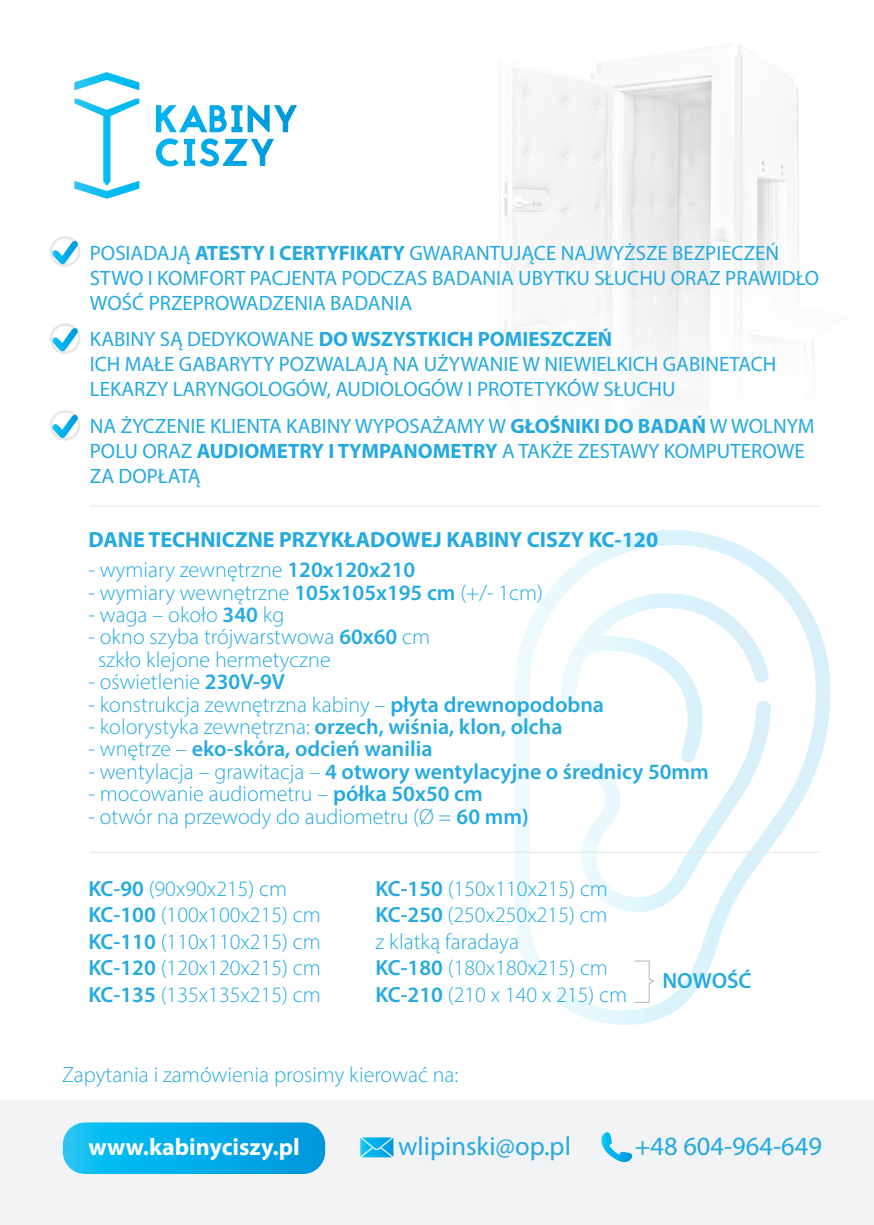
<style>
.page{position:relative;width:874px;height:1225px;background:#fff}
.page>*{position:absolute;margin:0;border:0;box-sizing:border-box;transform-origin:0 0}
.t1{font:26.4px "Myriad Pro";color:#24aae1}
.t2{font:700 24px "Myriad Pro";color:#fff}
.t3{font:300 22px/26.4px "Myriad Pro";color:#24aae1}
.t4{font:600 22px "Myriad Pro";color:#24aae1}
.t5{font:700 22px "Myriad Pro";color:#24aae1}
.t6{font:20.8px/25px "Myriad Pro";color:#24aae1}
.s1{font-weight:700}
.s2{font-weight:600}
.s3{font-weight:300}
</style>
<div class="page">
<img style="left:457px;top:44px;width:342px;height:463px">
<div style="left:458px;top:210px;width:408px;height:368px;background:linear-gradient(to bottom,#f6f6f6,#fff)"></div>
<svg style="left:515px;top:530px;width:315px;height:495px"></svg>
<div style="left:0;top:1100px;width:873px;height:125px;background:#f2f3f4"></div>
<svg style="left:63px;top:1122px;width:262px;height:52px"></svg>
<svg style="left:601px;top:1132px;width:31px;height:30px"></svg>
<svg style="left:360px;top:1137px;width:33px;height:20px"></svg>
<svg style="left:50px;top:236px;width:30px;height:31px"></svg>
<svg style="left:50px;top:323px;width:30px;height:31px"></svg>
<svg style="left:50px;top:410px;width:30px;height:31px"></svg>
<svg style="left:74px;top:72px;width:223px;height:127px"></svg>
<hr style="left:90px;top:505px;width:729px;height:1px;background:#e6e7e9">
<hr style="left:90px;top:851px;width:729px;height:2px;background:#e6e7e9">
<svg style="left:633px;top:960px;width:22px;height:43px"></svg>
<p class="t6" style="left:90px;top:240px;width:730px">POSIADAJĄ <span class="s1">ATESTY I CERTYFIKATY</span> GWARANTUJĄCE NAJWYŻSZE BEZPIECZEŃ<br>STWO I KOMFORT PACJENTA PODCZAS BADANIA UBYTKU SŁUCHU ORAZ PRAWIDŁO<br>WOŚĆ PRZEPROWADZENIA BADANIA</p>
<p class="t6" style="left:90px;top:326px;width:687px">KABINY SĄ DEDYKOWANE <span class="s1">DO WSZYSTKICH POMIESZCZEŃ<br></span>ICH MAŁE GABARYTY POZWALAJĄ NA UŻYWANIE W NIEWIELKICH GABINETACH<br>LEKARZY LARYNGOLOGÓW, AUDIOLOGÓW I PROTETYKÓW SŁUCHU</p>
<p class="t6" style="left:90px;top:413px;width:725px">NA ŻYCZENIE KLIENTA KABINY WYPOSAŻAMY W <span class="s1">GŁOŚNIKI DO BADAŃ</span> W WOLNYM<br>POLU ORAZ <span class="s1">AUDIOMETRY I TYMPANOMETRY</span> A TAKŻE ZESTAWY KOMPUTEROWE<br>ZA DOPŁATĄ</p>
<p class="t5" style="left:88px;top:525px;width:571px">DANE TECHNICZNE PRZYKŁADOWEJ KABINY CISZY KC-120</p>
<p class="t3" style="left:88px;top:556px;width:328px">- wymiary zewnętrzne <span class="s2">120x120x210</span></p>
<p class="t3" style="left:88px;top:579px;width:456px">- wymiary wewnętrzne <span class="s2">105x105x195 cm</span> (+/- 1cm)</p>
<p class="t3" style="left:88px;top:601px;width:197px">- waga – około <span class="s2">340</span> kg</p>
<p class="t3" style="left:98px;top:625px;width:333px;line-height:22.4px;text-indent:-10px">- okno szyba trójwarstwowa <span class="s2">60x60</span> cm szkło klejone hermetyczne</p>
<p class="t3" style="left:88px;top:668px;width:198px">- oświetlenie <span class="s2">230V-9V</span></p>
<p class="t3" style="left:88px;top:691px;width:517px">- konstrukcja zewnętrzna kabiny – <span class="s2">płyta drewnopodobna</span></p>
<p class="t4" style="left:88px;top:712px;width:475px"><span class="s3">- kolorystyka zewnętrzna:</span> orzech, wiśnia, klon, olcha</p>
<p class="t4" style="left:88px;top:735px;width:345px"><span class="s3">- wnętrze –</span> eko-skóra, odcień wanilia</p>
<p class="t4" style="left:88px;top:757px;width:621px"><span class="s3">- wentylacja – grawitacja –</span> 4 otwory wentylacyjne o średnicy 50mm</p>
<p class="t3" style="left:88px;top:780px;width:395px">- mocowanie audiometru – <span class="s2">półka 50x50 cm</span></p>
<p class="t3" style="left:88px;top:803px;width:441px">- otwór na przewody do audiometru (Ø = <span class="s2">60 mm)</span></p>
<p class="t3" style="left:88px;top:875px;width:234px"><span class="s2">KC-90</span> (90x90x215) cm<br><span class="s2">KC-100</span> (100x100x215) cm<br><span class="s2">KC-110</span> (110x110x215) cm<br><span class="s2">KC-120</span> (120x120x215) cm<br><span class="s2">KC-135</span> (135x135x215) cm</p>
<p class="t3" style="left:375px;top:875px;width:253px"><span class="s2">KC-150</span> (150x110x215) cm<br><span class="s2">KC-250</span> (250x250x215) cm<br>z klatką faradaya<br><span class="s2">KC-180</span> (180x180x215) cm<br><span class="s2">KC-210</span> (210 x 140 x 215) cm</p>
<p class="t3" style="left:62px;top:1061px;width:397px">Zapytania i zamówienia prosimy kierować na:</p>
<p class="t4" style="left:662px;top:966px;width:91px">NOWOŚĆ</p>
<p class="t2" style="left:88px;top:1131px;width:213px">www.kabinyciszy.pl</p>
<p class="t1" style="left:398px;top:1130px;width:174px">wlipinski@op.pl</p>
<p class="t1" style="left:634px;top:1130px;width:188px">+48 604-964-649</p>
</div>
